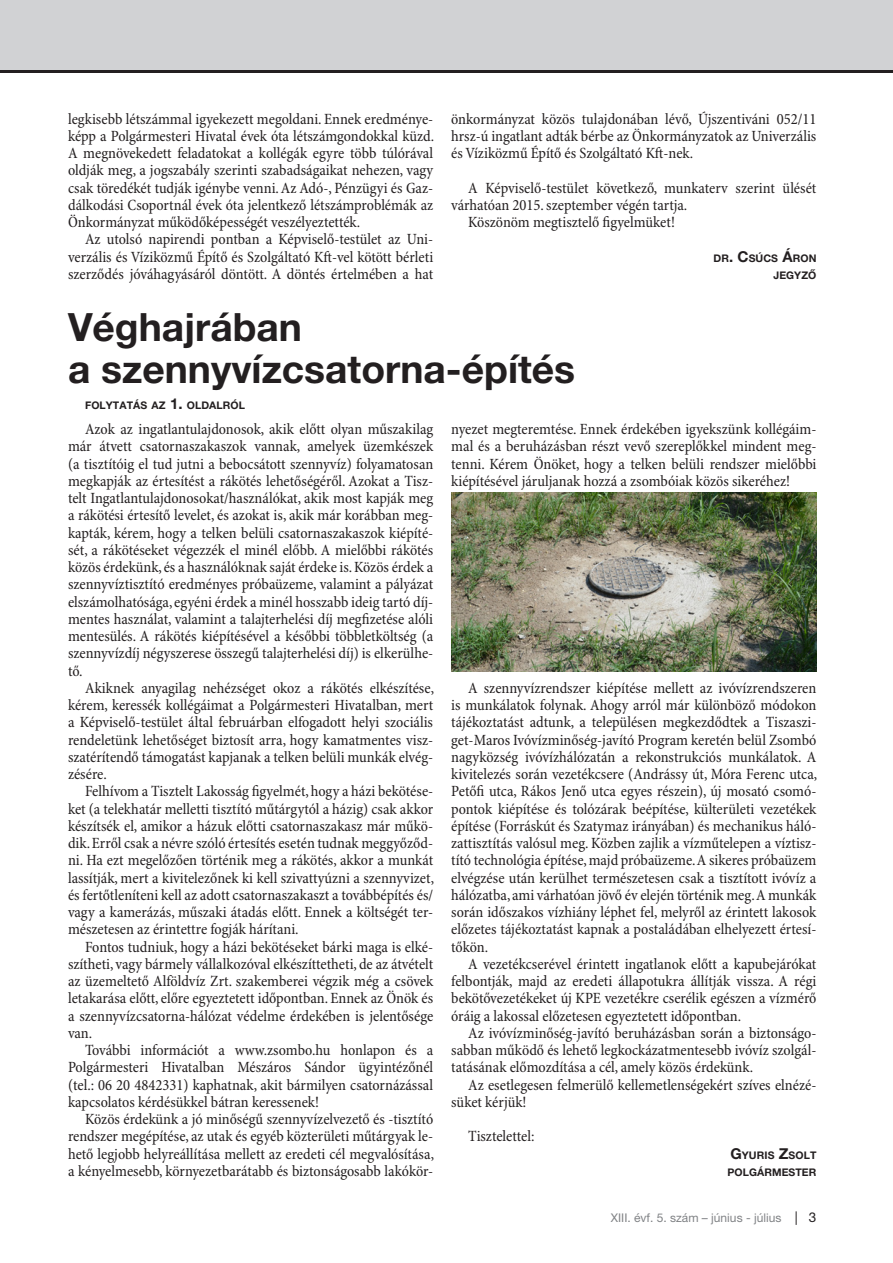
<style>
.page{position:relative;width:893px;height:1263px;background:#fff}
.page>*{position:absolute;margin:0;border:0;box-sizing:border-box;transform-origin:0 0}
.cim_2has{font:700 39px "Helvetica Neue LT Pro";color:#231f20}
.kenyer{font:condensed 15.75px/17.2px "Minion Pro";color:#231f20;text-align:justify}
.t1{font:12px "Helvetica Neue LT Pro";color:#808285}
.alairas{font:700 10.5px "Helvetica Neue LT Pro";letter-spacing:.005em;color:#231f20}
.kenyer-2{font:700 10.5px "Helvetica Neue LT Pro";letter-spacing:.005em;color:#231f20}
.s1{font-size:15px}
.s2{font-size:13.5px;color:#231f20}
</style>
<div class="page">
<div style="left:0;top:0;width:893px;height:72px;background:#d1d2d4"></div>
<hr style="left:0;top:70px;width:893px;height:2px;background:#231f20">
<img style="left:451px;top:493px;width:365px;height:179px">
<p class="kenyer" style="left:68px;top:111px;width:368px">legkisebb létszámmal igyekezett megoldani. Ennek eredménye&shy;képp a Polgármesteri Hivatal évek óta létszámgondokkal küzd.<br>A megnövekedett feladatokat a kollégák egyre több túlórával oldják meg, a jogszabály szerinti szabadságaikat nehezen, vagy csak töredékét tudják igénybe venni. Az Adó-, Pénzügyi és Gaz&shy;dálkodási Csoportnál évek óta jelentkező létszámproblémák az Önkormányzat működőképességét veszélyeztették.</p>
<p class="kenyer" style="left:68px;top:231px;width:367px;text-indent:17px">Az utolsó napirendi pontban a Képviselő-testület az Uni&shy;verzális és Víziközmű Építő és Szolgáltató Kft-vel kötött bérleti szerződés jóváhagyásáról döntött. A döntés értelmében a hat</p>
<p class="kenyer" style="left:451px;top:111px;width:367px">önkormányzat közös tulajdonában lévő, Újszentiváni 052/11 hrsz-ú ingatlant adták bérbe az Önkormányzatok az Univerzális és Víziközmű Építő és Szolgáltató Kft-nek.</p>
<p class="kenyer" style="left:451px;top:180px;width:367px;text-indent:17px">A Képviselő-testület következő, munkaterv szerint ülését várhatóan 2015. szeptember végén tartja.</p>
<p class="kenyer" style="left:468px;top:214px;width:208px">Köszönöm megtisztelő figyelmüket!</p>
<p class="alairas" style="left:713px;top:251px;width:104px">DR<span class="s1">. C</span>SÚCS <span class="s1">Á</span>RON</p>
<p class="alairas" style="left:773px;top:269px;width:44px">JEGYZŐ</p>
<p class="cim_2has" style="left:68px;top:303px;width:236px">Véghajrában</p>
<p class="cim_2has" style="left:68px;top:345px;width:509px">a szennyvízcsatorna-építés</p>
<p class="kenyer-2" style="left:85px;top:399px;width:161px">FOLYTATÁS AZ <span class="s1">1.</span> OLDALRÓL</p>
<p class="kenyer" style="left:68px;top:421px;width:367px;text-indent:17px">Azok az ingatlantulajdonosok, akik előtt olyan műszakilag már átvett csatornaszakaszok vannak, amelyek üzemkészek (a tisztítóig el tud jutni a bebocsátott szennyvíz) folyamatosan megkapják az értesítést a rákötés lehetőségéről. Azokat a Tisz&shy;telt Ingatlantulajdonosokat/használókat, akik most kapják meg a rákötési értesítő levelet, és azokat is, akik már korábban meg&shy;kapták, kérem, hogy a telken belüli csatornaszakaszok kiépíté&shy;sét, a rákötéseket végezzék el minél előbb. A mielőbbi rákötés közös érdekünk, és a használóknak saját érdeke is. Közös érdek a szennyvíztisztító eredményes próbaüzeme, valamint a pályázat elszámolhatósága, egyéni érdek a minél hosszabb ideig tartó díj&shy;mentes használat, valamint a talajterhelési díj megfizetése alóli mentesülés. A rákötés kiépítésével a későbbi többletköltség (a szennyvízdíj négyszerese összegű talajterhelési díj) is elkerülhe&shy;tő.</p>
<p class="kenyer" style="left:68px;top:680px;width:368px;text-indent:17px">Akiknek anyagilag nehézséget okoz a rákötés elkészítése, kérem, keressék kollégáimat a Polgármesteri Hivatalban, mert a Képviselő-testület által februárban elfogadott helyi szociális rendeletünk lehetőséget biztosít arra, hogy kamatmentes vis - szatérítendő támogatást kapjanak a telken belüli munkák elvég&shy;zésére.</p>
<p class="kenyer" style="left:68px;top:783px;width:368px;text-indent:17px">Felhívom a Tisztelt Lakosság figyelmét, hogy a házi bekötése&shy;ket (a telekhatár melletti tisztító műtárgytól a házig) csak akkor készítsék el, amikor a házuk előtti csatornaszakasz már műkö&shy;dik. Erről csak a névre szóló értesítés esetén tudnak meggyőződ&shy;ni. Ha ezt megelőzően történik meg a rákötés, akkor a munkát lassítják, mert a kivitelezőnek ki kell szivattyúzni a szennyvizet, és fertőtleníteni kell az adott csatornaszakaszt a továbbépítés és/ vagy a kamerázás, műszaki átadás előtt. Ennek a költségét ter&shy;mészetesen az érintettre fogják hárítani.</p>
<p class="kenyer" style="left:68px;top:939px;width:367px;text-indent:17px">Fontos tudniuk, hogy a házi bekötéseket bárki maga is elké&shy;szítheti, vagy bármely vállalkozóval elkészíttetheti, de az átvételt az üzemeltető Alföldvíz Zrt. szakemberei végzik még a csövek letakarása előtt, előre egyeztetett időpontban. Ennek az Önök és a szennyvízcsatorna-hálózat védelme érdekében is jelentősége van.</p>
<p class="kenyer" style="left:68px;top:1042px;width:367px;text-indent:17px">További információt a www.zsombo.hu honlapon és a Polgármesteri Hivatalban Mészáros Sándor ügyintézőnél (tel.: 06 20 4842331) kaphatnak, akit bármilyen csatornázással kapcsolatos kérdésükkel bátran keressenek!</p>
<p class="kenyer" style="left:68px;top:1111px;width:368px;text-indent:17px">Közös érdekünk a jó minőségű szennyvízelvezető és -tisztító rendszer megépítése, az utak és egyéb közterületi műtárgyak le&shy;hető legjobb helyreállítása mellett az eredeti cél megvalósítása, a kényelmesebb, környezetbarátabb és biztonságosabb lakókör-</p>
<p class="kenyer" style="left:451px;top:421px;width:367px">nyezet megteremtése. Ennek érdekében igyekszünk kollégáim&shy;mal és a beruházásban részt vevő szereplőkkel mindent meg&shy;tenni. Kérem Önöket, hogy a telken belüli rendszer mielőbbi kiépítésével járuljanak hozzá a zsombóiak közös sikeréhez!</p>
<p class="kenyer" style="left:451px;top:680px;width:368px;text-indent:17px">A szennyvízrendszer kiépítése mellett az ivóvízrendszeren is munkálatok folynak. Ahogy arról már különböző módokon tájékoztatást adtunk, a településen megkezdődtek a Tiszaszi&shy;get-Maros Ivóvízminőség-javító Program keretén belül Zsombó nagyközség ivóvízhálózatán a rekonstrukciós munkálatok. A kivitelezés során vezetékcsere (Andrássy út, Móra Ferenc utca, Petőfi utca, Rákos Jenő utca egyes részein), új mosató csomó&shy;pontok kiépítése és tolózárak beépítése, külterületi vezetékek építése (Forráskút és Szatymaz irányában) és mechanikus háló&shy;zattisztítás valósul meg. Közben zajlik a vízműtelepen a víztisz&shy;tító technológia építése, majd próbaüzeme. A sikeres próbaüzem elvégzése után kerülhet természetesen csak a tisztított ivóvíz a hálózatba, ami várhatóan jövő év elején történik meg. A munkák során időszakos vízhiány léphet fel, melyről az érintett lakosok előzetes tájékoztatást kapnak a postaládában elhelyezett értesí&shy;tőkön.</p>
<p class="kenyer" style="left:451px;top:956px;width:367px;text-indent:17px">A vezetékcserével érintett ingatlanok előtt a kapubejárókat felbontják, majd az eredeti állapotukra állítják vissza. A régi bekötővezetékeket új KPE vezetékre cserélik egészen a vízmérő óráig a lakossal előzetesen egyeztetett időpontban.</p>
<p class="kenyer" style="left:451px;top:1025px;width:367px;text-indent:17px">Az ivóvízminőség-javító beruházásban során a biztonságo&shy;sabban működő és lehető legkockázatmentesebb ivóvíz szolgál&shy;tatásának előmozdítása a cél, amely közös érdekünk.</p>
<p class="kenyer" style="left:451px;top:1077px;width:367px;text-indent:17px">Az esetlegesen felmerülő kellemetlenségekért szíves elnézé&shy;süket kérjük!</p>
<p class="kenyer" style="left:468px;top:1128px;width:68px">Tisztelettel:</p>
<p class="alairas" style="left:730px;top:1148px;width:87px"><span class="s1">G</span>YURIS <span class="s1">Z</span>SOLT</p>
<p class="alairas" style="left:727px;top:1166px;width:90px">POLGÁRMESTER</p>
<p class="t1" style="left:611px;top:1210px;width:207px">XIII. évf. 5. szám – június - július <span class="s2">| 3</span></p>
</div>
